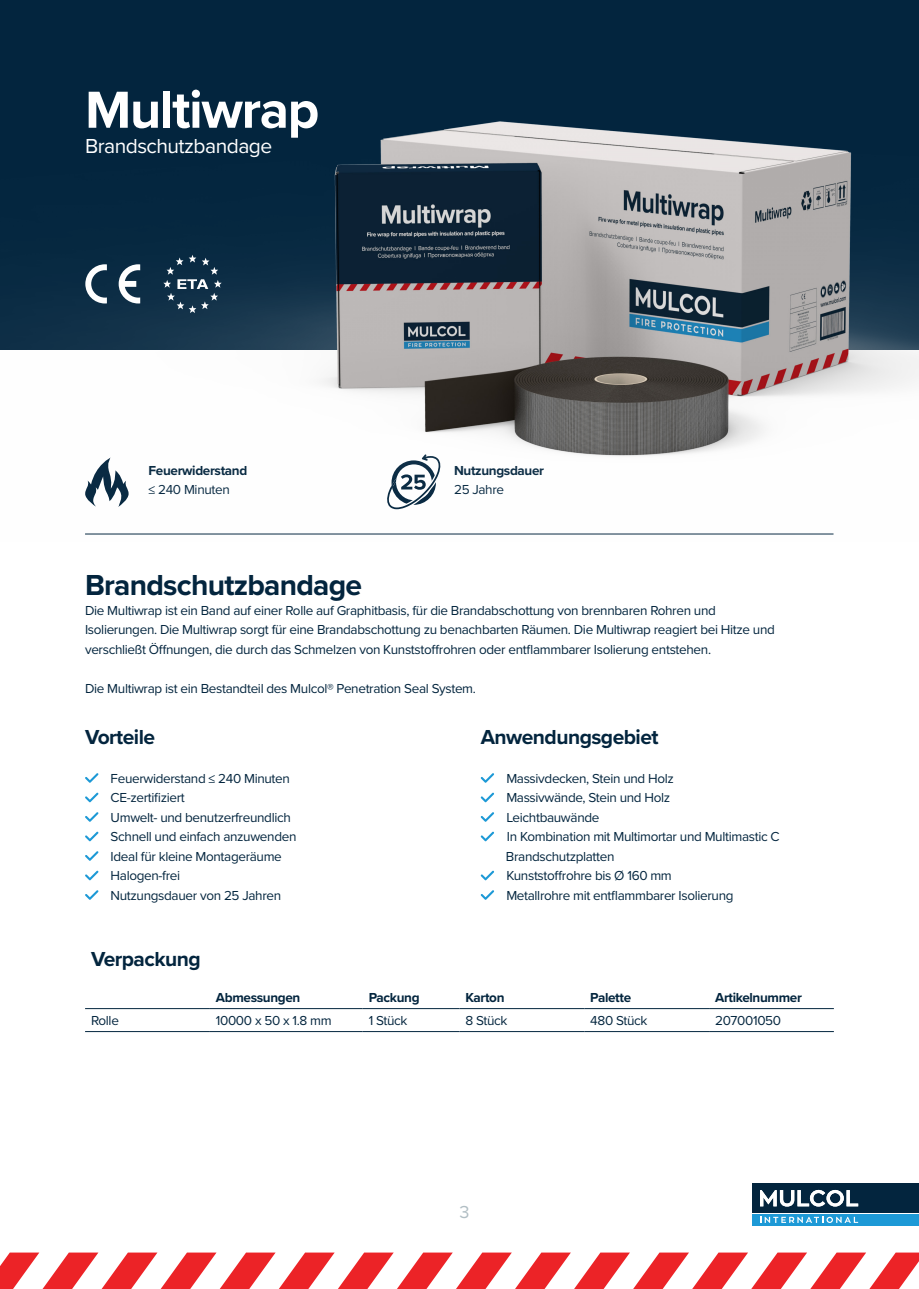
<style>
.page{position:relative;width:919px;height:1289px;background:#fff}
.page>*{position:absolute;margin:0;border:0;box-sizing:border-box;transform-origin:0 0}
.t1{font:700 54px "Proxima Nova";letter-spacing:-.025em;color:#fff}
.Koppen{font:700 30px "Proxima Nova";letter-spacing:-.025em;color:#03253e}
.Subkoppen{font:700 21px "Proxima Nova";letter-spacing:-.025em;color:#03253e}
.t2{font:21px "Proxima Nova";letter-spacing:-.025em;color:#fff}
.t3{font:18px "Proxima Nova";color:#b1bec4}
.t4{font:13.5px/19.5px "Proxima Nova";letter-spacing:-.025em;color:#03253e}
.t5{font:700 13.5px "Proxima Nova";letter-spacing:-.025em;color:#03253e}
</style>
<div class="page">
<svg style="left:0;top:1252px;width:918px;height:36px"></svg>
<div style="left:752px;top:1183px;width:166px;height:29px;background:#03253e"></div>
<div style="left:752px;top:1214px;width:166px;height:11px;background:#1d99d6"></div>
<svg style="left:760px;top:1189px;width:98px;height:17px"></svg>
<svg style="left:760px;top:1216px;width:98px;height:6px"></svg>
<svg style="left:85px;top:773px;width:13px;height:9px"></svg>
<svg style="left:85px;top:792px;width:13px;height:10px"></svg>
<svg style="left:85px;top:812px;width:13px;height:9px"></svg>
<svg style="left:85px;top:831px;width:13px;height:10px"></svg>
<svg style="left:85px;top:851px;width:13px;height:9px"></svg>
<svg style="left:85px;top:870px;width:13px;height:10px"></svg>
<svg style="left:85px;top:890px;width:13px;height:9px"></svg>
<svg style="left:480px;top:773px;width:14px;height:9px"></svg>
<svg style="left:480px;top:792px;width:14px;height:10px"></svg>
<svg style="left:480px;top:812px;width:14px;height:9px"></svg>
<svg style="left:480px;top:831px;width:14px;height:10px"></svg>
<svg style="left:480px;top:870px;width:14px;height:10px"></svg>
<svg style="left:480px;top:890px;width:14px;height:9px"></svg>
<hr style="left:85px;top:1008px;width:125px;height:1px;background:#03253e">
<hr style="left:210px;top:1008px;width:152px;height:1px;background:#03253e">
<hr style="left:362px;top:1008px;width:97px;height:1px;background:#03253e">
<hr style="left:459px;top:1008px;width:125px;height:1px;background:#03253e">
<hr style="left:584px;top:1008px;width:125px;height:1px;background:#03253e">
<hr style="left:709px;top:1008px;width:124px;height:1px;background:#03253e">
<hr style="left:85px;top:1031px;width:125px;height:1px;background:#03253e">
<hr style="left:210px;top:1031px;width:152px;height:1px;background:#03253e">
<hr style="left:362px;top:1031px;width:97px;height:1px;background:#03253e">
<hr style="left:459px;top:1031px;width:125px;height:1px;background:#03253e">
<hr style="left:584px;top:1031px;width:125px;height:1px;background:#03253e">
<hr style="left:709px;top:1031px;width:124px;height:1px;background:#03253e">
<img style="left:0;top:0;width:918px;height:535px">
<p class="t1" style="left:85px;top:69px;width:236px">Multiwrap</p>
<p class="t2" style="left:85px;top:131px;width:189px">Brandschutzbandage</p>
<p class="t5" style="left:149px;top:460px;width:100px">Feuerwiderstand</p>
<p class="t4" style="left:149px;top:479px;width:83px">≤ 240 Minuten</p>
<p class="t5" style="left:454px;top:460px;width:91px">Nutzungsdauer</p>
<p class="t4" style="left:454px;top:479px;width:52px">25 Jahre</p>
<p class="Koppen" style="left:85px;top:563px;width:278px">Brandschutzbandage</p>
<p class="t4" style="left:85px;top:600px;width:632px">Die Multiwrap ist ein Band auf einer Rolle auf Graphitbasis, für die Brandabschottung von brennbaren Rohren und</p>
<p class="t4" style="left:85px;top:619px;width:691px">Isolierungen. Die Multiwrap sorgt für eine Brandabschottung zu benachbarten Räumen. Die Multiwrap reagiert bei Hitze und</p>
<p class="t4" style="left:85px;top:639px;width:627px">verschließt Öffnungen, die durch das Schmelzen von Kunststoffrohren oder entflammbarer Isolierung entstehen.</p>
<p class="t4" style="left:85px;top:678px;width:392px">Die Multiwrap ist ein Bestandteil des Mulcol® Penetration Seal System.</p>
<p class="Subkoppen" style="left:85px;top:721px;width:71px">Vorteile</p>
<p class="t4" style="left:111px;top:768px;width:181px">Feuerwiderstand ≤ 240 Minuten</p>
<p class="t4" style="left:111px;top:787px;width:76px">CE-zertifiziert</p>
<p class="t4" style="left:111px;top:807px;width:182px">Umwelt- und benutzerfreundlich</p>
<p class="t4" style="left:111px;top:826px;width:187px">Schnell und einfach anzuwenden</p>
<p class="t4" style="left:111px;top:846px;width:173px">Ideal für kleine Montageräume</p>
<p class="t4" style="left:111px;top:865px;width:71px">Halogen-frei</p>
<p class="t4" style="left:111px;top:885px;width:172px">Nutzungsdauer von 25 Jahren</p>
<p class="Subkoppen" style="left:480px;top:721px;width:179px">Anwendungsgebiet</p>
<p class="t4" style="left:506px;top:768px;width:169px">Massivdecken, Stein und Holz</p>
<p class="t4" style="left:506px;top:787px;width:165px">Massivwände, Stein und Holz</p>
<p class="t4" style="left:506px;top:807px;width:95px">Leichtbauwände</p>
<p class="t4" style="left:506px;top:826px;width:275px">In Kombination mit Multimortar und Multimastic C<br>Brandschutzplatten</p>
<p class="t4" style="left:506px;top:865px;width:167px">Kunststoffrohre bis Ø 160 mm</p>
<p class="t4" style="left:506px;top:885px;width:229px">Metallrohre mit entflammbarer Isolierung</p>
<p class="Subkoppen" style="left:91px;top:943px;width:111px">Verpackung</p>
<p class="t5" style="left:216px;top:987px;width:86px">Abmessungen</p>
<p class="t5" style="left:368px;top:987px;width:52px">Packung</p>
<p class="t5" style="left:465px;top:987px;width:41px">Karton</p>
<p class="t5" style="left:590px;top:987px;width:42px">Palette</p>
<p class="t5" style="left:715px;top:987px;width:88px">Artikelnummer</p>
<p class="t4" style="left:91px;top:1010px;width:29px">Rolle</p>
<p class="t4" style="left:216px;top:1010px;width:117px">10000 x 50 x 1.8 mm</p>
<p class="t4" style="left:368px;top:1010px;width:40px">1 Stück</p>
<p class="t4" style="left:465px;top:1010px;width:44px">8 Stück</p>
<p class="t4" style="left:590px;top:1010px;width:59px">480 Stück</p>
<p class="t4" style="left:715px;top:1010px;width:68px">207001050</p>
<h3 class="t3" style="left:459px;top:1198px;width:12px">3</h3>
</div>
